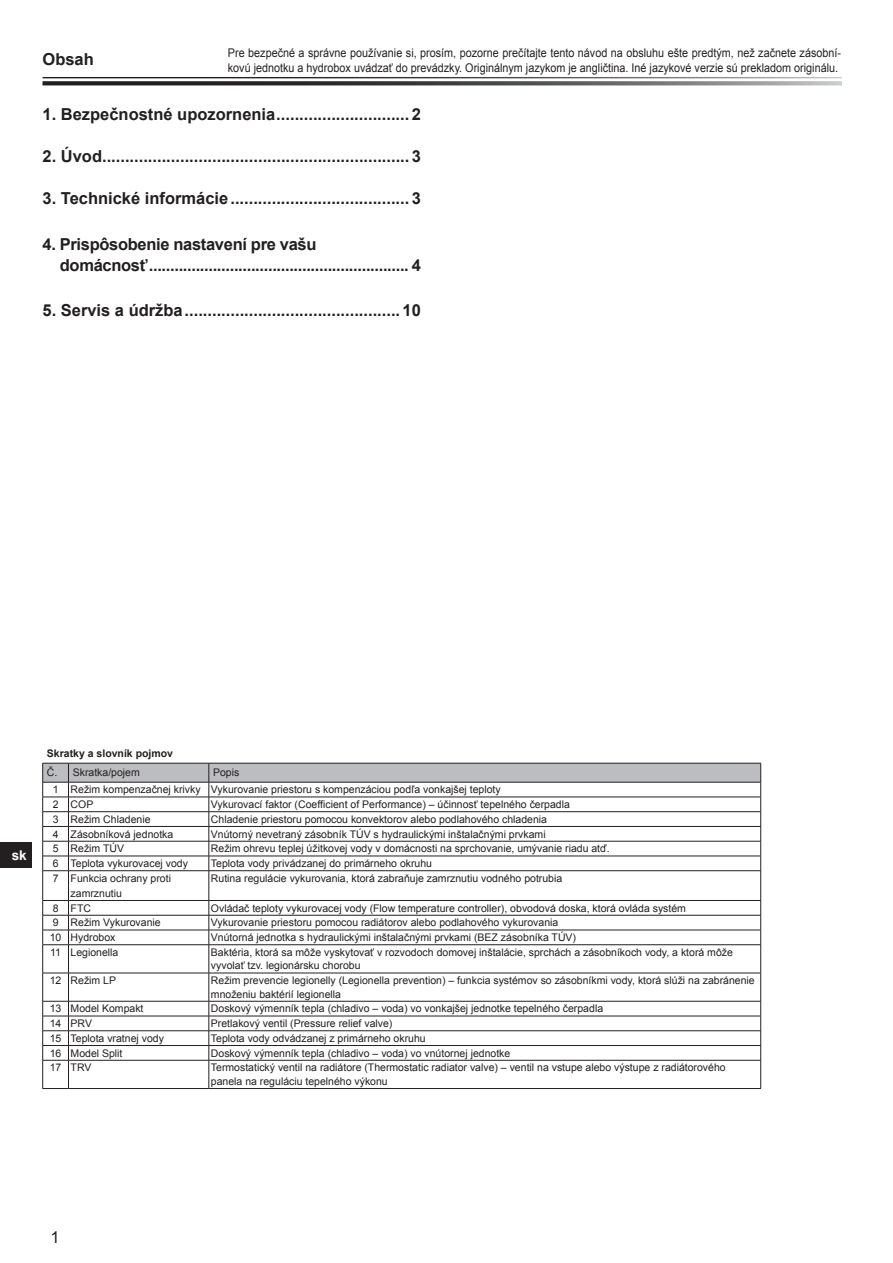
<style>
.page{position:relative;width:893px;height:1263px;background:#fff}
.page>*{position:absolute;margin:0;border:0;box-sizing:border-box;transform-origin:0 0}
.t1{font:700 16.5px "Arial";color:#231f20}
.t2{font:700 16.5px/21px "Arial";letter-spacing:-.02em;color:#231f20}
.t3{font:16.5px "Arial";color:#231f20}
.t4{font:700 13.5px "Arial";color:#fff}
.t5{font:12px/15px "Arial";color:#231f20;scale:.9 1}
.t6{font:10.5px/13.5px "Arial";color:#231f20}
.t7{font:700 10.5px "Arial";color:#231f20}
</style>
<div class="page">
<div style="left:0;top:842px;width:32px;height:25px;background:#231f20"></div>
<svg style="left:42px;top:763px;width:719px;height:326px"></svg>
<hr style="left:68px;top:1088px;width:141px;height:1px;background:#231f20">
<hr style="left:209px;top:1088px;width:552px;height:1px;background:#231f20">
<svg style="left:43px;top:81px;width:799px;height:4px;background:#595859"></svg>
<h1 class="t1" style="left:42px;top:48px;width:53px">Obsah</h1>
<p class="t5" style="left:228px;top:46px;width:683px">Pre bezpečné a správne používanie si, prosím, pozorne prečítajte tento návod na obsluhu ešte predtým, než začnete zásobní&shy;kovú jednotku a hydrobox uvádzať do prevádzky. Originálnym jazykom je angličtina. Iné jazykové verzie sú prekladom originálu.</p>
<h1 class="t1" style="left:43px;top:104px;width:380px">1. Bezpečnostné upozornenia ............................. 2</h1>
<h1 class="t1" style="left:42px;top:146px;width:380px">2. Úvod................................................................... 3</h1>
<h1 class="t1" style="left:42px;top:188px;width:380px">3. Technické informácie ....................................... 3</h1>
<h1 class="t2" style="left:60px;top:234px;width:363px;text-indent:-17px">4. Prispôsobenie nastavení pre vašu domácnosť............................................................. 4</h1>
<h1 class="t1" style="left:42px;top:299px;width:380px">5. Servis a údržba ............................................... 10</h1>
<p class="t4" style="left:12px;top:846px;width:17px">sk</p>
<p class="t7" style="left:47px;top:747px;width:128px">Skratky a slovník pojmov</p>
<p class="t6" style="left:47px;top:766px;width:94px">Č. Skratka/pojem</p>
<p class="t6" style="left:53px;top:764px;width:450px;line-height:16.8px;text-indent:160px">Popis<br>1 Režim kompenzačnej krivky Vykurovanie priestoru s kompenzáciou podľa vonkajšej teploty</p>
<p class="t6" style="left:53px;top:798px;width:42px">2 COP</p>
<p class="t6" style="left:211px;top:798px;width:360px">Vykurovací faktor (Coefficient of Performance) – účinnosť tepelného čerpadla</p>
<p class="t6" style="left:53px;top:812px;width:99px">3 Režim Chladenie</p>
<p class="t6" style="left:211px;top:812px;width:338px">Chladenie priestoru pomocou konvektorov alebo podlahového chladenia</p>
<p class="t6" style="left:53px;top:827px;width:122px">4 Zásobníková jednotka</p>
<p class="t6" style="left:211px;top:827px;width:336px">Vnútorný nevetraný zásobník TÚV s hydraulickými inštalačnými prvkami</p>
<p class="t6" style="left:53px;top:842px;width:73px">5 Režim TÚV</p>
<p class="t6" style="left:211px;top:842px;width:400px">Režim ohrevu teplej úžitkovej vody v domácnosti na sprchovanie, umývanie riadu atď.</p>
<p class="t6" style="left:53px;top:857px;width:137px">6 Teplota vykurovacej vody</p>
<p class="t6" style="left:211px;top:857px;width:223px">Teplota vody privádzanej do primárneho okruhu</p>
<p class="t6" style="left:71px;top:871px;width:102px;line-height:15px;text-indent:-18px">7 Funkcia ochrany proti zamrznutiu</p>
<p class="t6" style="left:211px;top:871px;width:353px">Rutina regulácie vykurovania, ktorá zabraňuje zamrznutiu vodného potrubia</p>
<p class="t6" style="left:53px;top:901px;width:40px">8 FTC</p>
<p class="t6" style="left:211px;top:901px;width:477px">Ovládač teploty vykurovacej vody (Flow temperature controller), obvodová doska, ktorá ovláda systém</p>
<p class="t6" style="left:53px;top:916px;width:109px">9 Režim Vykurovanie</p>
<p class="t6" style="left:211px;top:916px;width:349px">Vykurovanie priestoru pomocou radiátorov alebo podlahového vykurovania</p>
<p class="t6" style="left:50px;top:931px;width:67px">10 Hydrobox</p>
<p class="t6" style="left:211px;top:931px;width:367px">Vnútorná jednotka s hydraulickými inštalačnými prvkami (BEZ zásobníka TÚV)</p>
<p class="t6" style="left:50px;top:945px;width:70px">11 Legionella</p>
<p class="t6" style="left:211px;top:945px;width:523px">Baktéria, ktorá sa môže vyskytovať v rozvodoch domovej inštalácie, sprchách a zásobníkoch vody, a ktorá môže vyvolať tzv. legionársku chorobu</p>
<p class="t6" style="left:50px;top:974px;width:68px">12 Režim LP</p>
<p class="t6" style="left:211px;top:974px;width:545px">Režim prevencie legionelly (Legionella prevention) – funkcia systémov so zásobníkmi vody, ktorá slúži na zabránenie množeniu baktérií legionella</p>
<p class="t6" style="left:50px;top:1002px;width:95px">13 Model Kompakt</p>
<p class="t6" style="left:211px;top:1002px;width:394px">Doskový výmenník tepla (chladivo – voda) vo vonkajšej jednotke tepelného čerpadla</p>
<p class="t6" style="left:50px;top:1017px;width:44px">14 PRV</p>
<p class="t6" style="left:211px;top:1017px;width:183px">Pretlakový ventil (Pressure relief valve)</p>
<p class="t6" style="left:50px;top:1031px;width:116px">15 Teplota vratnej vody</p>
<p class="t6" style="left:211px;top:1031px;width:216px">Teplota vody odvádzanej z primárneho okruhu</p>
<p class="t6" style="left:50px;top:1046px;width:74px">16 Model Split</p>
<p class="t6" style="left:211px;top:1046px;width:301px">Doskový výmenník tepla (chladivo – voda) vo vnútornej jednotke</p>
<p class="t6" style="left:50px;top:1061px;width:43px">17 TRV</p>
<p class="t6" style="left:211px;top:1061px;width:516px">Termostatický ventil na radiátore (Thermostatic radiator valve) – ventil na vstupe alebo výstupe z radiátorového panela na reguláciu tepelného výkonu</p>
<h1 class="t3" style="left:50px;top:1226px;width:11px">1</h1>
</div>
